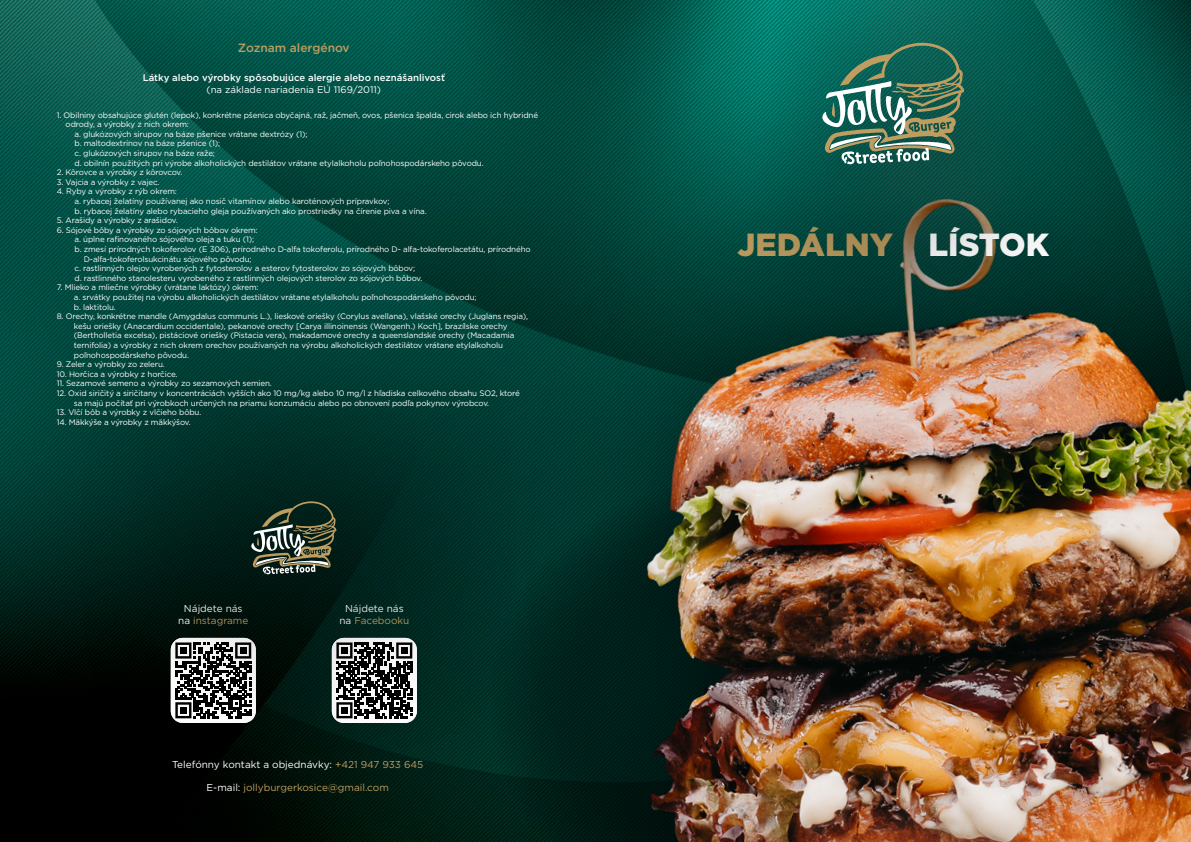
<style>
.page{position:relative;width:1191px;height:842px;background:#fff}
.page>*{position:absolute;margin:0;border:0;box-sizing:border-box;transform-origin:0 0}
.t1{font:900 32px "Gotham";color:#be9d60}
.t2{font:500 12px "Gotham";color:#be9d60}
.t3{font:10px/12px "Gotham";color:#fff;text-align:center}
.t4{font:10px "Gotham";color:#be9d60}
.t5{font:500 9.6px "Gotham";color:#fff}
.t6{font:9.6px "Gotham";color:#fff}
.t7{font:8px/9.6px "Gotham";letter-spacing:-.015em;color:#fff}
.t8{font:8px "Gotham";letter-spacing:-.035em;color:#fff}
.s1{color:#be9d60}
.s2{color:#fff}
</style>
<div class="page">
<img style="left:0;top:0;width:1191px;height:842px">
<div style="left:512px;top:64px;width:679px;height:778px;background:#000;opacity:.8"></div>
<img style="left:522px;top:162px;width:669px;height:680px">
<svg style="left:78px;top:328px;width:438px;height:429px;background:#092f29"></svg>
<svg style="left:251px;top:500px;width:86px;height:74px;background:#435142"></svg>
<img style="left:599px;top:81px;width:592px;height:337px">
<svg style="left:647px;top:0;width:498px;height:349px;background:#0c5246"></svg>
<svg style="left:822px;top:41px;width:142px;height:123px;background:#4a7d6b"></svg>
<h2 class="t2" style="left:238px;top:40px;width:113px">Zoznam alergénov</h2>
<p class="t5" style="left:143px;top:71px;width:304px">Látky alebo výrobky spôsobujúce alergie alebo neznášanlivosť</p>
<p class="t6" style="left:206px;top:83px;width:176px">(na základe nariadenia EÚ 1169/2011)</p>
<p class="t7" style="left:57px;top:110px;width:483px">1. Obilniny obsahujúce glutén (lepok), konkrétne pšenica obyčajná, raž, jačmeň, ovos, pšenica špalda, cirok alebo ich hybridné</p>
<p class="t7" style="left:66px;top:119px;width:125px">odrody, a výrobky z nich okrem:</p>
<p class="t7" style="left:75px;top:129px;width:234px">a. glukózových sirupov na báze pšenice vrátane dextrózy (1);</p>
<p class="t7" style="left:75px;top:139px;width:147px">b. maltodextrínov na báze pšenice (1);</p>
<p class="t7" style="left:75px;top:148px;width:142px">c. glukózových sirupov na báze raže;</p>
<p class="t7" style="left:75px;top:158px;width:410px">d. obilnín použitých pri výrobe alkoholických destilátov vrátane etylalkoholu poľnohospodárskeho pôvodu.</p>
<p class="t8" style="left:57px;top:167px;width:127px">2. Kôrovce a výrobky z kôrovcov.</p>
<p class="t7" style="left:57px;top:177px;width:104px">3. Vajcia a výrobky z vajec.</p>
<p class="t7" style="left:75px;top:187px;width:353px;text-indent:-18px">4. Ryby a výrobky z rýb okrem:<br>a. rybacej želatíny používanej ako nosič vitamínov alebo karoténových prípravkov;<br>b. rybacej želatíny alebo rybacieho gleja používaných ako prostriedky na čírenie piva a vína.</p>
<p class="t7" style="left:57px;top:215px;width:122px">5. Arašidy a výrobky z arašidov.</p>
<p class="t7" style="left:57px;top:225px;width:202px">6. Sójové bôby a výrobky zo sójových bôbov okrem:</p>
<p class="t7" style="left:75px;top:235px;width:181px">a. úplne rafinovaného sójového oleja a tuku (1);</p>
<p class="t7" style="left:75px;top:244px;width:457px">b. zmesí prírodných tokoferolov (E 306), prírodného D-alfa tokoferolu, prírodného D- alfa-tokoferolacetátu, prírodného</p>
<p class="t7" style="left:84px;top:254px;width:169px">D-alfa-tokoferolsukcinátu sójového pôvodu;</p>
<p class="t7" style="left:75px;top:263px;width:342px">c. rastlinných olejov vyrobených z fytosterolov a esterov fytosterolov zo sójových bôbov;</p>
<p class="t7" style="left:75px;top:273px;width:349px">d. rastlinného stanolesteru vyrobeného z rastlinných olejových sterolov zo sójových bôbov.</p>
<p class="t7" style="left:74px;top:283px;width:404px;text-indent:-17px">7. Mlieko a mliečne výrobky (vrátane laktózy) okrem:<br>a. srvátky použitej na výrobu alkoholických destilátov vrátane etylalkoholu poľnohospodárskeho pôvodu; b. laktitolu.</p>
<p class="t7" style="left:74px;top:311px;width:456px;text-indent:-17px">8. Orechy, konkrétne mandle (Amygdalus communis L.), lieskové oriešky (Corylus avellana), vlašské orechy (Juglans regia), kešu oriešky (Anacardium occidentale), pekanové orechy [Carya illinoinensis (Wangenh.) Koch], brazílske orechy (Bertholletia excelsa), pistáciové oriešky (Pistacia vera), makadamové orechy a queenslandské orechy (Macadamia ternifolia) a výrobky z nich okrem orechov používaných na výrobu alkoholických destilátov vrátane etylalkoholu poľnohospodárskeho pôvodu.</p>
<p class="t7" style="left:57px;top:359px;width:110px">9. Zeler a výrobky zo zeleru.</p>
<p class="t7" style="left:57px;top:369px;width:122px">10. Horčica a výrobky z horčice.</p>
<p class="t7" style="left:57px;top:379px;width:217px">11. Sezamové semeno a výrobky zo sezamových semien.</p>
<p class="t7" style="left:74px;top:388px;width:447px;text-indent:-17px">12. Oxid siričitý a siričitany v koncentráciách vyšších ako 10 mg/kg alebo 10 mg/l z hľadiska celkového obsahu SO2, ktoré sa majú počítať pri výrobkoch určených na priamu konzumáciu alebo po obnovení podľa pokynov výrobcov.</p>
<p class="t7" style="left:57px;top:407px;width:146px">13. Vlčí bôb a výrobky z vlčieho bôbu.</p>
<p class="t7" style="left:57px;top:417px;width:135px">14. Mäkkýše a výrobky z mäkkýšov.</p>
<p class="t3" style="left:178px;top:602px;width:72px">Nájdete nás na <span class="s1">instagrame</span></p>
<p class="t3" style="left:339px;top:602px;width:71px">Nájdete nás na <span class="s1">Facebooku</span></p>
<p class="t3" style="left:172px;top:758px;width:253px">Telefónny kontakt a objednávky: <span class="s1">+421 947 933 645</span></p>
<p class="t4" style="left:207px;top:781px;width:184px"><span class="s2">E-mail:</span> jollyburgerkosice@gmail.com</p>
<h1 class="t1" style="left:737px;top:223px;width:313px">JEDÁLNY <span class="s2">LÍSTOK</span></h1>
</div>
